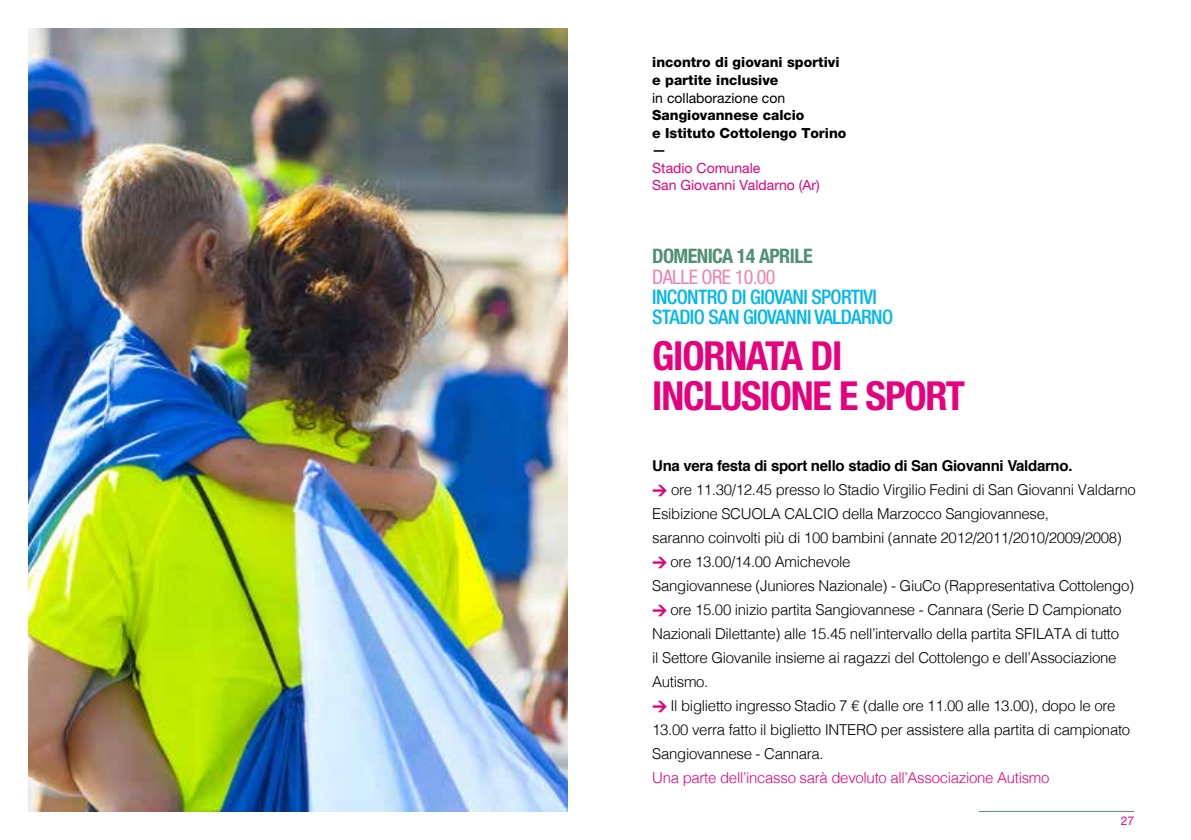
<style>
.page{position:relative;width:1191px;height:840px;background:#fff}
.page>*{position:absolute;margin:0;border:0;box-sizing:border-box;transform-origin:0 0}
.t1{font:700 condensed 40px/40px "Helvetica Neue";letter-spacing:-.03em;color:#e6007d}
.t2{font:500 condensed 20px/20px "Helvetica Neue";letter-spacing:-.03em;color:#00b7ed}
.t3{font:700 condensed 20px "Helvetica Neue";letter-spacing:-.03em;color:#4f9175}
.t4{font:condensed 20px "Helvetica Neue";letter-spacing:-.03em;color:#ef84b2}
.t5{font:300 15px/24px "Helvetica";letter-spacing:-.02em;color:#000}
.t6{font:300 15px "Helvetica";letter-spacing:-.02em;color:#e6007d}
.t7{font:800 14px/17.6px "Helvetica Neue";color:#000}
.t8{font:14px/17.6px "Helvetica Neue";color:#e6007d}
.t9{font:14px "Helvetica Neue";color:#000}
.t10{font:700 14px "Helvetica";color:#000}
.t11{font:12px "Helvetica Neue";color:#e6007d}
.s1{font-weight:700}
.s2{font-family:"DIN";font-weight:900;color:#e6007d}
</style>
<div class="page">
<hr style="left:978px;top:810px;width:156px;height:1px;background:#4f9175">
<img style="left:28px;top:28px;width:539px;height:783px">
<p class="t7" style="left:652px;top:54px;width:189px">incontro di giovani sportivi e partite inclusive</p>
<p class="t9" style="left:652px;top:89px;width:134px">in collaborazione con</p>
<p class="t7" style="left:652px;top:106px;width:196px">Sangiovannese calcio<br>e Istituto Cottolengo Torino</p>
<p class="t10" style="left:652px;top:139px;width:15px">—</p>
<p class="t8" style="left:652px;top:158px;width:169px">Stadio Comunale<br>San Giovanni Valdarno (Ar)</p>
<h2 class="t3" style="left:652px;top:244px;width:162px">DOMENICA 14 APRILE</h2>
<h2 class="t4" style="left:652px;top:265px;width:125px">DALLE ORE 10.00</h2>
<h2 class="t2" style="left:652px;top:286px;width:242px">INCONTRO DI GIOVANI SPORTIVI<br>STADIO SAN GIOVANNI VALDARNO</h2>
<h1 class="t1" style="left:652px;top:335px;width:314px">GIORNATA DI<br>INCLUSIONE E SPORT</h1>
<p class="t5" style="left:652px;top:452px;width:485px"><span class="s1">Una vera festa di sport nello stadio di San Giovanni Valdarno.<br></span><span class="s2">&gt;</span> ore 11.30/12.45 presso lo Stadio Virgilio Fedini di San Giovanni Valdarno Esibizione SCUOLA CALCIO della Marzocco Sangiovannese,<br>saranno coinvolti più di 100 bambini (annate 2012/2011/2010/2009/2008) <span class="s2">&gt;</span> ore 13.00/14.00 Amichevole<br>Sangiovannese (Juniores Nazionale) - GiuCo (Rappresentativa Cottolengo) <span class="s2">&gt;</span> ore 15.00 inizio partita Sangiovannese - Cannara (Serie D Campionato Nazionali Dilettante) alle 15.45 nell’intervallo della partita SFILATA di tutto<br>il Settore Giovanile insieme ai ragazzi del Cottolengo e dell’Associazione Autismo.<br><span class="s2">&gt;</span> Il biglietto ingresso Stadio 7 € (dalle ore 11.00 alle 13.00), dopo le ore 13.00 verra fatto il biglietto INTERO per assistere alla partita di campionato Sangiovannese - Cannara.</p>
<p class="t6" style="left:652px;top:764px;width:399px">Una parte dell’incasso sarà devoluto all’Associazione Autismo</p>
<p class="t11" style="left:1121px;top:813px;width:15px">27</p>
</div>
